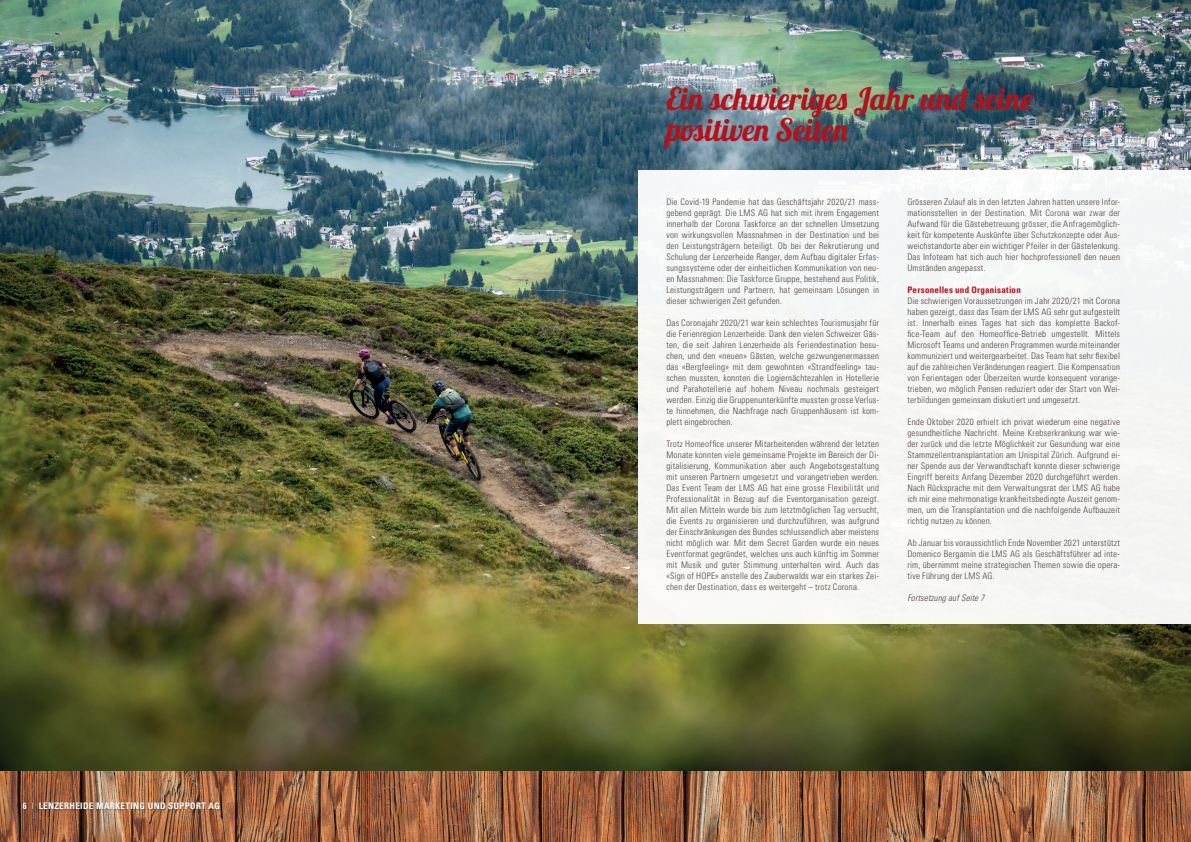
<style>
.page{position:relative;width:1191px;height:842px;background:#fff}
.page>*{position:absolute;margin:0;border:0;box-sizing:border-box;transform-origin:0 0}
.t1{font:31px/31px "Lobster 1.4";color:#b0131c}
.t2{font:300 condensed 9px/11px "Univers LT Std";letter-spacing:.02em;color:#4d453f;text-align:justify}
.t3{font:700 condensed 9px "Univers LT Std";letter-spacing:.04em;color:#fff}
.t4{font:700 condensed 9px "Univers LT Std";letter-spacing:.025em;color:#b0131c}
.t5{font:italic 300 condensed 9px "Univers LT Std";letter-spacing:.01em;color:#4d453f}
.s1{font-weight:300}
</style>
<div class="page">
<img style="left:0;top:0;width:1191px;height:842px">
<div style="left:22px;top:801px;width:200px;height:10px;background:#231f20;opacity:.4"></div>
<div style="left:638px;top:170px;width:553px;height:454px;background:#f5f6f5"></div>
<p class="t3" style="left:23px;top:800px;width:199px">6 <span class="s1">I</span> LENZERHEIDE MARKETING UND SUPPORT AG</p>
<h1 class="t1" style="left:666px;top:83px;width:368px">Ein schwieriges Jahr und seine positiven Seiten</h1>
<p class="t2" style="left:666px;top:196px;width:214px">Die Covid-19 Pandemie hat das Geschäftsjahr 2020/21 mass&shy;gebend geprägt. Die LMS AG hat sich mit ihrem Engagement innerhalb der Corona Taskforce an der schnellen Umsetzung von wirkungsvollen Massnahmen in der Destination und bei den Leistungsträgern beteiligt. Ob bei der Rekrutierung und Schulung der Lenzerheide Ranger, dem Aufbau digitaler Erfas&shy;sungssysteme oder der einheitlichen Kommunikation von neu&shy;en Massnahmen: Die Taskforce Gruppe, bestehend aus Politik, Leistungsträgern und Partnern, hat gemeinsam Lösungen in dieser schwierigen Zeit gefunden.</p>
<p class="t2" style="left:666px;top:317px;width:214px">Das Coronajahr 2020/21 war kein schlechtes Tourismusjahr für die Ferienregion Lenzerheide. Dank den vielen Schweizer Gäs&shy;ten, die seit Jahren Lenzerheide als Feriendestination besu&shy;chen, und den «neuen» Gästen, welche gezwungenermassen das «Bergfeeling» mit dem gewohnten «Strandfeeling» tau&shy;schen mussten, konnten die Logiernächtezahlen in Hotellerie und Parahotellerie auf hohem Niveau nochmals gesteigert werden. Einzig die Gruppenunterkünfte mussten grosse Verlus&shy;te hinnehmen, die Nachfrage nach Gruppenhäusern ist kom&shy;plett eingebrochen.</p>
<p class="t2" style="left:666px;top:438px;width:214px">Trotz Homeoffice unserer Mitarbeitenden während der letzten Monate konnten viele gemeinsame Projekte im Bereich der Di&shy;gitalisierung, Kommunikation aber auch Angebotsgestaltung mit unseren Partnern umgesetzt und vorangetrieben werden.<br>Das Event Team der LMS AG hat eine grosse Flexibilität und Professionalität in Bezug auf die Eventorganisation gezeigt.<br>Mit allen Mitteln wurde bis zum letztmöglichen Tag versucht, die Events zu organisieren und durchzuführen, was aufgrund der Einschränkungen des Bundes schlussendlich aber meistens nicht möglich war. Mit dem Secret Garden wurde ein neues Eventformat gegründet, welches uns auch künftig im Sommer mit Musik und guter Stimmung unterhalten wird. Auch das «Sign of HOPE» anstelle des Zauberwalds war ein starkes Zei&shy;chen der Destination, dass es weitergeht – trotz Corona.</p>
<p class="t2" style="left:907px;top:196px;width:214px">Grösseren Zulauf als in den letzten Jahren hatten unsere Infor&shy;mationsstellen in der Destination. Mit Corona war zwar der Aufwand für die Gästebetreuung grösser, die Anfragemöglich&shy;keit für kompetente Auskünfte über Schutzkonzepte oder Aus&shy;weichstandorte aber ein wichtiger Pfeiler in der Gästelenkung.<br>Das Infoteam hat sich auch hier hochprofessionell den neuen Umständen angepasst.</p>
<p class="t4" style="left:907px;top:284px;width:115px">Personelles und Organisation</p>
<p class="t2" style="left:907px;top:295px;width:214px">Die schwierigen Voraussetzungen im Jahr 2020/21 mit Corona haben gezeigt, dass das Team der LMS AG sehr gut aufgestellt ist. Innerhalb eines Tages hat sich das komplette Backof&shy;fice-Team auf den Homeoffice-Betrieb umgestellt. Mittels Microsoft Teams und anderen Programmen wurde miteinander kommuniziert und weitergearbeitet. Das Team hat sehr flexibel auf die zahlreichen Veränderungen reagiert. Die Kompensation von Ferientagen oder Überzeiten wurde konsequent vorange&shy;trieben, wo möglich Pensen reduziert oder der Start von Wei&shy;terbildungen gemeinsam diskutiert und umgesetzt.</p>
<p class="t2" style="left:907px;top:416px;width:214px">Ende Oktober 2020 erhielt ich privat wiederum eine negative gesundheitliche Nachricht. Meine Krebserkrankung war wie&shy;der zurück und die letzte Möglichkeit zur Gesundung war eine Stammzellentransplantation am Unispital Zürich. Aufgrund ei&shy;ner Spende aus der Verwandtschaft konnte dieser schwierige Eingriff bereits Anfang Dezember 2020 durchgeführt werden.<br>Nach Rücksprache mit dem Verwaltungsrat der LMS AG habe ich mir eine mehrmonatige krankheitsbedingte Auszeit genom&shy;men, um die Transplantation und die nachfolgende Aufbauzeit richtig nutzen zu können.</p>
<p class="t2" style="left:907px;top:537px;width:214px">Ab Januar bis voraussichtlich Ende November 2021 unterstützt Domenico Bergamin die LMS AG als Geschäftsführer ad inte&shy;rim, übernimmt meine strategischen Themen sowie die opera&shy;tive Führung der LMS AG.</p>
<p class="t5" style="left:907px;top:592px;width:79px">Fortsetzung auf Seite 7</p>
</div>
